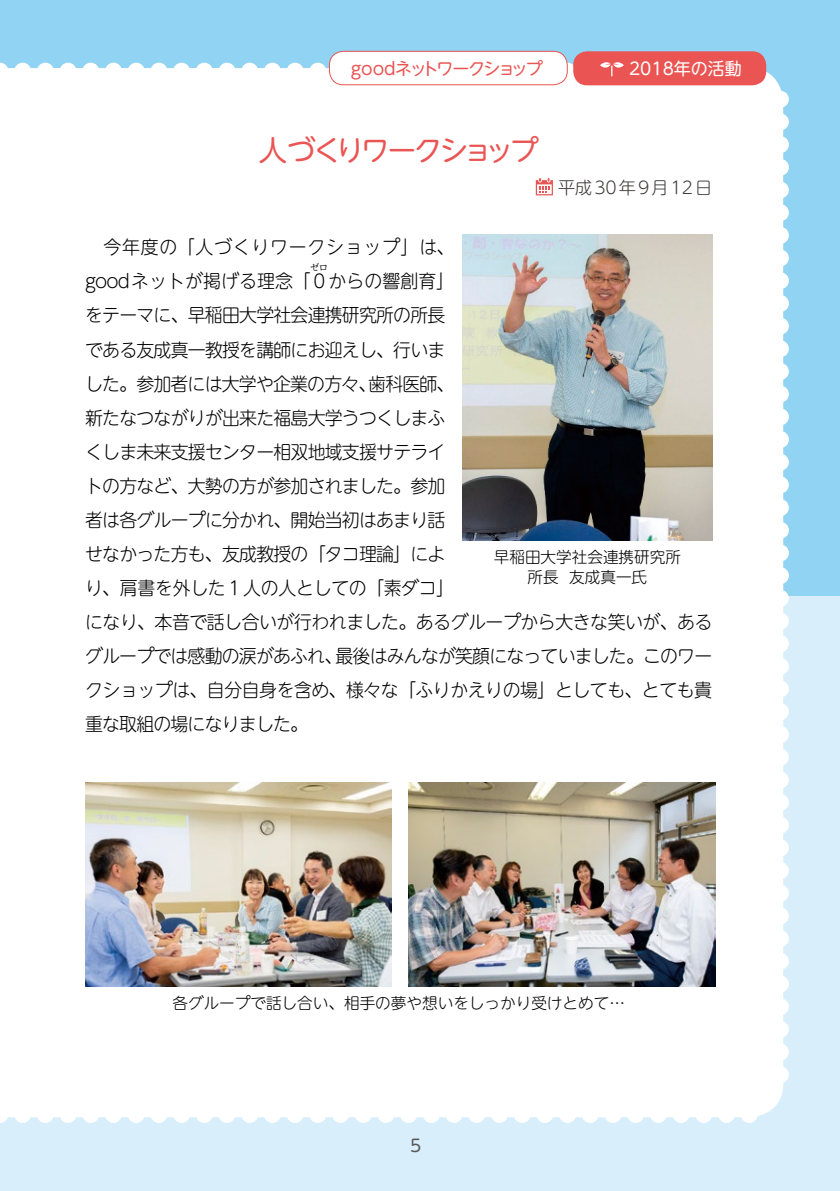
<style>
.page{position:relative;width:840px;height:1191px;background:#fff}
.page>*{position:absolute;margin:0;border:0;box-sizing:border-box;transform-origin:0 0}
.t1{font:28.4px "UD Shin M Go Pro";letter-spacing:-.105em;color:#ea5452}
.t2{font:300 18.4px/34px "UD Shin M Go Pro";letter-spacing:-.045em;color:#000}
.t3{font:300 18.4px/34px "UD Shin M Go Pro";letter-spacing:.005em;color:#000;text-align:right}
.t4{font:17px "UD Shin M Go Pro";letter-spacing:-.095em;color:#ea5452}
.t5{font:17px "UD Shin M Go Pro";color:#fff}
.t6{font:300 17px "UD Shin M Go Pro";letter-spacing:.125em;color:#3e3a39}
.t7{font:17px "UD Shin M Go Pro";color:#595757}
.t8{font:300 15.6px/19.8px "UD Shin M Go Pro";color:#000;text-align:center}
.t9{font:300 9.2px "UD Shin M Go Pro";color:#000}
</style>
<div class="page">
<div style="left:0;top:0;width:839px;height:1191px;background:#d8effb"></div>
<div style="left:0;top:0;width:839px;height:595px;background:#90d3f2"></div>
<div style="left:0;top:68px;width:782px;height:1049px;background:#fff"></div>
<svg style="left:0;top:63px;width:9px;height:17px"></svg>
<div style="left:14px;top:63px;width:17px;height:17px;background:#fff;border-radius:50%"></div>
<div style="left:37px;top:63px;width:17px;height:17px;background:#fff;border-radius:50%"></div>
<div style="left:60px;top:63px;width:17px;height:17px;background:#fff;border-radius:50%"></div>
<div style="left:82px;top:63px;width:17px;height:17px;background:#fff;border-radius:50%"></div>
<div style="left:105px;top:63px;width:17px;height:17px;background:#fff;border-radius:50%"></div>
<div style="left:128px;top:63px;width:17px;height:17px;background:#fff;border-radius:50%"></div>
<div style="left:150px;top:63px;width:17px;height:17px;background:#fff;border-radius:50%"></div>
<div style="left:173px;top:63px;width:17px;height:17px;background:#fff;border-radius:50%"></div>
<div style="left:196px;top:63px;width:17px;height:17px;background:#fff;border-radius:50%"></div>
<div style="left:218px;top:63px;width:17px;height:17px;background:#fff;border-radius:50%"></div>
<div style="left:241px;top:63px;width:17px;height:17px;background:#fff;border-radius:50%"></div>
<div style="left:264px;top:63px;width:17px;height:17px;background:#fff;border-radius:50%"></div>
<div style="left:286px;top:63px;width:17px;height:17px;background:#fff;border-radius:50%"></div>
<div style="left:309px;top:63px;width:17px;height:17px;background:#fff;border-radius:50%"></div>
<svg style="left:558px;top:63px;width:17px;height:17px"></svg>
<div style="left:771px;top:771px;width:17px;height:17px;background:#fff;border-radius:50%"></div>
<div style="left:771px;top:794px;width:17px;height:17px;background:#fff;border-radius:50%"></div>
<div style="left:771px;top:816px;width:17px;height:17px;background:#fff;border-radius:50%"></div>
<div style="left:771px;top:839px;width:17px;height:17px;background:#fff;border-radius:50%"></div>
<div style="left:771px;top:862px;width:17px;height:17px;background:#fff;border-radius:50%"></div>
<div style="left:771px;top:884px;width:17px;height:17px;background:#fff;border-radius:50%"></div>
<div style="left:771px;top:907px;width:17px;height:17px;background:#fff;border-radius:50%"></div>
<div style="left:771px;top:930px;width:17px;height:17px;background:#fff;border-radius:50%"></div>
<div style="left:771px;top:952px;width:17px;height:17px;background:#fff;border-radius:50%"></div>
<div style="left:771px;top:975px;width:17px;height:17px;background:#fff;border-radius:50%"></div>
<div style="left:771px;top:998px;width:17px;height:17px;background:#fff;border-radius:50%"></div>
<div style="left:771px;top:1020px;width:17px;height:17px;background:#fff;border-radius:50%"></div>
<div style="left:771px;top:1043px;width:17px;height:17px;background:#fff;border-radius:50%"></div>
<div style="left:771px;top:1066px;width:17px;height:17px;background:#fff;border-radius:50%"></div>
<div style="left:771px;top:748px;width:17px;height:17px;background:#fff;border-radius:50%"></div>
<div style="left:771px;top:726px;width:17px;height:17px;background:#fff;border-radius:50%"></div>
<div style="left:771px;top:703px;width:17px;height:17px;background:#fff;border-radius:50%"></div>
<div style="left:771px;top:680px;width:17px;height:17px;background:#fff;border-radius:50%"></div>
<div style="left:771px;top:658px;width:17px;height:17px;background:#fff;border-radius:50%"></div>
<div style="left:771px;top:635px;width:17px;height:17px;background:#fff;border-radius:50%"></div>
<div style="left:771px;top:612px;width:17px;height:17px;background:#fff;border-radius:50%"></div>
<div style="left:771px;top:590px;width:17px;height:17px;background:#fff;border-radius:50%"></div>
<div style="left:771px;top:567px;width:17px;height:17px;background:#fff;border-radius:50%"></div>
<div style="left:771px;top:544px;width:17px;height:17px;background:#fff;border-radius:50%"></div>
<div style="left:771px;top:522px;width:17px;height:17px;background:#fff;border-radius:50%"></div>
<div style="left:771px;top:499px;width:17px;height:17px;background:#fff;border-radius:50%"></div>
<div style="left:771px;top:476px;width:17px;height:17px;background:#fff;border-radius:50%"></div>
<div style="left:771px;top:454px;width:17px;height:17px;background:#fff;border-radius:50%"></div>
<div style="left:771px;top:431px;width:17px;height:17px;background:#fff;border-radius:50%"></div>
<div style="left:771px;top:408px;width:17px;height:17px;background:#fff;border-radius:50%"></div>
<div style="left:771px;top:386px;width:17px;height:17px;background:#fff;border-radius:50%"></div>
<div style="left:771px;top:363px;width:17px;height:17px;background:#fff;border-radius:50%"></div>
<div style="left:771px;top:340px;width:17px;height:17px;background:#fff;border-radius:50%"></div>
<div style="left:771px;top:317px;width:17px;height:17px;background:#fff;border-radius:50%"></div>
<div style="left:771px;top:295px;width:17px;height:17px;background:#fff;border-radius:50%"></div>
<div style="left:771px;top:272px;width:17px;height:17px;background:#fff;border-radius:50%"></div>
<div style="left:771px;top:249px;width:17px;height:17px;background:#fff;border-radius:50%"></div>
<div style="left:771px;top:227px;width:17px;height:17px;background:#fff;border-radius:50%"></div>
<div style="left:771px;top:204px;width:17px;height:17px;background:#fff;border-radius:50%"></div>
<div style="left:771px;top:181px;width:17px;height:17px;background:#fff;border-radius:50%"></div>
<div style="left:771px;top:159px;width:17px;height:17px;background:#fff;border-radius:50%"></div>
<div style="left:771px;top:136px;width:17px;height:17px;background:#fff;border-radius:50%"></div>
<div style="left:771px;top:113px;width:17px;height:17px;background:#fff;border-radius:50%"></div>
<div style="left:771px;top:91px;width:17px;height:17px;background:#fff;border-radius:50%"></div>
<svg style="left:0;top:1106px;width:9px;height:17px"></svg>
<div style="left:14px;top:1106px;width:17px;height:17px;background:#fff;border-radius:50%"></div>
<div style="left:37px;top:1106px;width:17px;height:17px;background:#fff;border-radius:50%"></div>
<div style="left:60px;top:1106px;width:17px;height:17px;background:#fff;border-radius:50%"></div>
<div style="left:82px;top:1106px;width:17px;height:17px;background:#fff;border-radius:50%"></div>
<div style="left:105px;top:1106px;width:17px;height:17px;background:#fff;border-radius:50%"></div>
<div style="left:128px;top:1106px;width:17px;height:17px;background:#fff;border-radius:50%"></div>
<div style="left:150px;top:1106px;width:17px;height:17px;background:#fff;border-radius:50%"></div>
<div style="left:173px;top:1106px;width:17px;height:17px;background:#fff;border-radius:50%"></div>
<div style="left:196px;top:1106px;width:17px;height:17px;background:#fff;border-radius:50%"></div>
<div style="left:218px;top:1106px;width:17px;height:17px;background:#fff;border-radius:50%"></div>
<div style="left:241px;top:1106px;width:17px;height:17px;background:#fff;border-radius:50%"></div>
<div style="left:264px;top:1106px;width:17px;height:17px;background:#fff;border-radius:50%"></div>
<div style="left:286px;top:1106px;width:17px;height:17px;background:#fff;border-radius:50%"></div>
<div style="left:309px;top:1106px;width:17px;height:17px;background:#fff;border-radius:50%"></div>
<div style="left:332px;top:1106px;width:17px;height:17px;background:#fff;border-radius:50%"></div>
<div style="left:354px;top:1106px;width:17px;height:17px;background:#fff;border-radius:50%"></div>
<div style="left:377px;top:1106px;width:17px;height:17px;background:#fff;border-radius:50%"></div>
<div style="left:400px;top:1106px;width:17px;height:17px;background:#fff;border-radius:50%"></div>
<div style="left:422px;top:1106px;width:17px;height:17px;background:#fff;border-radius:50%"></div>
<div style="left:445px;top:1106px;width:17px;height:17px;background:#fff;border-radius:50%"></div>
<div style="left:468px;top:1106px;width:17px;height:17px;background:#fff;border-radius:50%"></div>
<div style="left:490px;top:1106px;width:17px;height:17px;background:#fff;border-radius:50%"></div>
<div style="left:513px;top:1106px;width:17px;height:17px;background:#fff;border-radius:50%"></div>
<div style="left:536px;top:1106px;width:17px;height:17px;background:#fff;border-radius:50%"></div>
<div style="left:558px;top:1106px;width:17px;height:17px;background:#fff;border-radius:50%"></div>
<div style="left:581px;top:1106px;width:17px;height:17px;background:#fff;border-radius:50%"></div>
<div style="left:604px;top:1106px;width:17px;height:17px;background:#fff;border-radius:50%"></div>
<div style="left:626px;top:1106px;width:17px;height:17px;background:#fff;border-radius:50%"></div>
<div style="left:649px;top:1106px;width:17px;height:17px;background:#fff;border-radius:50%"></div>
<div style="left:672px;top:1106px;width:17px;height:17px;background:#fff;border-radius:50%"></div>
<div style="left:694px;top:1106px;width:17px;height:17px;background:#fff;border-radius:50%"></div>
<div style="left:717px;top:1106px;width:17px;height:17px;background:#fff;border-radius:50%"></div>
<div style="left:740px;top:1106px;width:17px;height:17px;background:#fff;border-radius:50%"></div>
<div style="left:329px;top:51px;width:238px;height:34px;background:#fff;border-radius:14px"></div>
<div style="left:329px;top:51px;width:238px;height:34px;border:1px solid #ea5452;border-radius:14px"></div>
<div style="left:573px;top:51px;width:192px;height:34px;background:#ea5452;border-radius:14px"></div>
<svg style="left:600px;top:62px;width:23px;height:14px"></svg>
<svg style="left:535px;top:178px;width:17px;height:17px"></svg>
<img style="left:85px;top:782px;width:306px;height:204px">
<img style="left:408px;top:782px;width:306px;height:204px">
<img style="left:462px;top:234px;width:249px;height:306px">
<p class="t4" style="left:350px;top:54px;width:193px">goodネットワークショップ</p>
<p class="t5" style="left:594px;top:55px;width:148px">　　2018年の活動</p>
<h1 class="t1" style="left:259px;top:127px;width:281px">人づくりワークショップ</h1>
<p class="t6" style="left:558px;top:173px;width:155px">平成30年9月12日</p>
<p class="t3" style="left:85px;top:229px;width:370px">今年度の「人づくりワークショップ」は、goodネットが掲げる理念「０からの響創育」</p>
<p class="t9" style="left:309px;top:260px;width:20px">ゼロ</p>
<p class="t2" style="left:85px;top:297px;width:628px">をテーマに、早稲田大学社会連携研究所の所長<br>である友成真一教授を講師にお迎えし、行いま<br>した。参加者には大学や企業の方々、歯科医師、<br>新たなつながりが出来た福島大学うつくしまふ<br>くしま未来支援センター相双地域支援サテライ<br>トの方など、大勢の方が参加されました。参加<br>者は各グループに分かれ、開始当初はあまり話<br>せなかった方も、友成教授の「タコ理論」によ<br>り、肩書を外した１人の人としての「素ダコ」<br>になり、本音で話し合いが行われました。あるグループから大きな笑いが、あるグループでは感動の涙があふれ、最後はみんなが笑顔になっていました。このワークショップは、自分自身を含め、様々な「ふりかえりの場」としても、とても貴重な取組の場になりました。</p>
<p class="t8" style="left:493px;top:546px;width:189px">早稲田大学社会連携研究所所長 友成真一氏</p>
<p class="t8" style="left:172px;top:992px;width:454px">各グループで話し合い、相手の夢や想いをしっかり受けとめて…</p>
<p class="t7" style="left:410px;top:1131px;width:13px">5</p>
</div>
